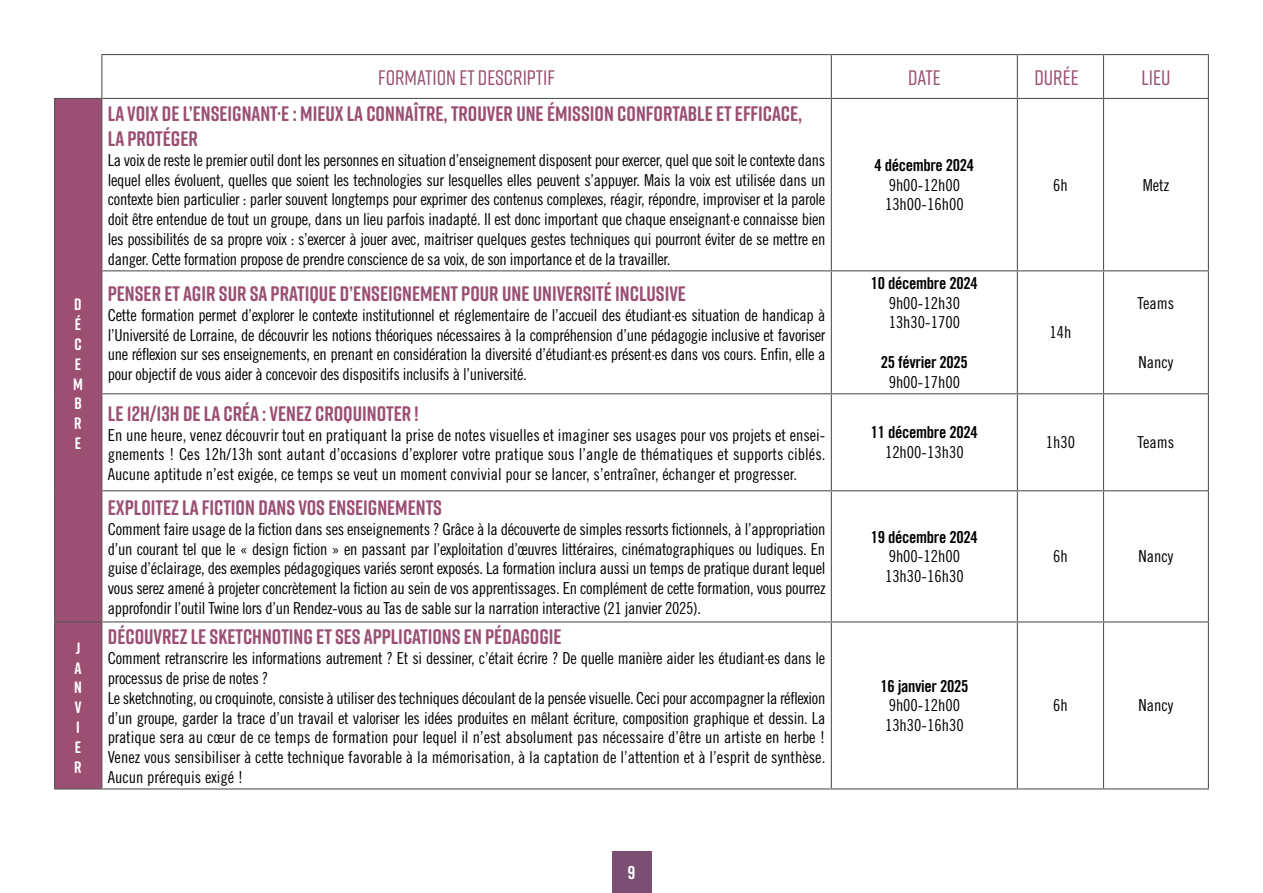
<style>
.page{position:relative;width:1263px;height:893px;background:#fff}
.page>*{position:absolute;margin:0;border:0;box-sizing:border-box;transform-origin:0 0}
.t1{font:700 21px/25.2px "Rift Soft";color:#9a4f73}
.t2{font:500 21px "Rift Soft";color:#9a4f73}
.t3{font:18px "Trade Gothic LT Std Bd Cn 20";color:#fff}
.t4{font:16.5px/19.8px "Trade Gothic LT Std Cn 18";letter-spacing:-.02em;color:#000;text-align:justify}
.t5{font:16.5px/19.8px "Trade Gothic LT Std Cn 18";color:#000}
.t6{font:16.5px "Trade Gothic LT Std Bd Cn 20";letter-spacing:-.02em;color:#000}
.t7{font:700 16.5px/19.8px "Rift Soft";color:#fff;text-align:justify}
.s1{color:#fff}
</style>
<div class="page">
<div style="left:612px;top:852px;width:39px;height:41px;background:#7b4f74"></div>
<svg style="left:55px;top:55px;width:1153px;height:43px"></svg>
<div style="left:55px;top:99px;width:46px;height:689px;background:#9a4f73"></div>
<hr style="left:831px;top:54px;width:186px;height:1px;background:#575756">
<hr style="left:1017px;top:54px;width:86px;height:1px;background:#575756">
<hr style="left:1017px;top:55px;width:1px;height:43px;background:#575756">
<hr style="left:1103px;top:54px;width:106px;height:1px;background:#575756">
<hr style="left:1103px;top:55px;width:1px;height:43px;background:#575756">
<hr style="left:1208px;top:55px;width:1px;height:43px;background:#575756">
<hr style="left:102px;top:98px;width:729px;height:1px;background:#575756">
<hr style="left:831px;top:98px;width:186px;height:1px;background:#575756">
<hr style="left:831px;top:99px;width:1px;height:171px;background:#575756">
<hr style="left:1017px;top:98px;width:86px;height:1px;background:#575756">
<hr style="left:1017px;top:99px;width:1px;height:171px;background:#575756">
<hr style="left:1103px;top:98px;width:106px;height:1px;background:#575756">
<hr style="left:1103px;top:99px;width:1px;height:171px;background:#575756">
<hr style="left:1208px;top:99px;width:1px;height:171px;background:#575756">
<hr style="left:102px;top:270px;width:729px;height:1px;background:#575756">
<hr style="left:831px;top:270px;width:186px;height:1px;background:#575756">
<hr style="left:831px;top:271px;width:1px;height:122px;background:#575756">
<hr style="left:1017px;top:270px;width:86px;height:1px;background:#575756">
<hr style="left:1017px;top:271px;width:1px;height:122px;background:#575756">
<hr style="left:1103px;top:270px;width:106px;height:1px;background:#575756">
<hr style="left:1103px;top:271px;width:1px;height:122px;background:#575756">
<hr style="left:1208px;top:271px;width:1px;height:122px;background:#575756">
<hr style="left:102px;top:393px;width:729px;height:1px;background:#575756">
<hr style="left:831px;top:393px;width:186px;height:1px;background:#575756">
<hr style="left:831px;top:394px;width:1px;height:96px;background:#575756">
<hr style="left:1017px;top:393px;width:86px;height:1px;background:#575756">
<hr style="left:1017px;top:394px;width:1px;height:96px;background:#575756">
<hr style="left:1103px;top:393px;width:106px;height:1px;background:#575756">
<hr style="left:1103px;top:394px;width:1px;height:96px;background:#575756">
<hr style="left:1208px;top:394px;width:1px;height:96px;background:#575756">
<hr style="left:102px;top:490px;width:729px;height:1px;background:#575756">
<hr style="left:831px;top:490px;width:186px;height:1px;background:#575756">
<hr style="left:831px;top:491px;width:1px;height:130px;background:#575756">
<hr style="left:1017px;top:490px;width:86px;height:1px;background:#575756">
<hr style="left:1017px;top:491px;width:1px;height:130px;background:#575756">
<hr style="left:1103px;top:490px;width:106px;height:1px;background:#575756">
<hr style="left:1103px;top:491px;width:1px;height:130px;background:#575756">
<hr style="left:1208px;top:491px;width:1px;height:130px;background:#575756">
<hr style="left:102px;top:621px;width:729px;height:1px;background:#575756">
<hr style="left:831px;top:621px;width:186px;height:1px;background:#575756">
<hr style="left:831px;top:622px;width:1px;height:166px;background:#575756">
<hr style="left:1017px;top:621px;width:86px;height:1px;background:#575756">
<hr style="left:1017px;top:622px;width:1px;height:166px;background:#575756">
<hr style="left:1103px;top:621px;width:106px;height:1px;background:#575756">
<hr style="left:1103px;top:622px;width:1px;height:166px;background:#575756">
<hr style="left:1208px;top:622px;width:1px;height:166px;background:#575756">
<hr style="left:102px;top:788px;width:729px;height:1px;background:#575756">
<hr style="left:831px;top:788px;width:186px;height:1px;background:#575756">
<hr style="left:1017px;top:788px;width:86px;height:1px;background:#575756">
<hr style="left:1103px;top:788px;width:106px;height:1px;background:#575756">
<hr style="left:101px;top:54px;width:730px;height:1px;background:#575756">
<hr style="left:101px;top:55px;width:1px;height:43px;background:#575756">
<hr style="left:831px;top:55px;width:1px;height:43px;background:#575756">
<hr style="left:54px;top:98px;width:48px;height:1px;background:#575756">
<hr style="left:54px;top:99px;width:1px;height:172px;background:#575756">
<hr style="left:101px;top:99px;width:1px;height:172px;background:#575756">
<hr style="left:54px;top:271px;width:1px;height:123px;background:#575756">
<hr style="left:101px;top:271px;width:1px;height:123px;background:#575756">
<hr style="left:54px;top:394px;width:1px;height:97px;background:#575756">
<hr style="left:101px;top:394px;width:1px;height:97px;background:#575756">
<hr style="left:54px;top:491px;width:1px;height:130px;background:#575756">
<hr style="left:101px;top:491px;width:1px;height:130px;background:#575756">
<hr style="left:54px;top:621px;width:48px;height:1px;background:#575756">
<hr style="left:54px;top:622px;width:1px;height:166px;background:#575756">
<hr style="left:101px;top:622px;width:1px;height:166px;background:#575756">
<hr style="left:54px;top:788px;width:48px;height:1px;background:#575756">
<p class="t7" style="left:73px;top:294px;width:11px">D É C E M B R E</p>
<p class="t7" style="left:74px;top:638px;width:9px;text-align:left">J<br>A<br>N<br>V<br>I<br>E<br>R</p>
<p class="t2" style="left:378px;top:63px;width:178px">FORMATION ET DESCRIPTIF</p>
<p class="t2" style="left:908px;top:63px;width:34px">DATE</p>
<p class="t2" style="left:1034px;top:63px;width:54px">DURÉE<span class="s1">E</span></p>
<p class="t2" style="left:1141px;top:63px;width:30px">LIEU</p>
<p class="t1" style="left:108px;top:100px;width:696px">LA VOIX DE L’ENSEIGNANT·E : MIEUX LA CONNAÎTRE, TROUVER UNE ÉMISSION CONFORTABLE ET EFFICACE,<br>LA PROTÉGER</p>
<p class="t4" style="left:108px;top:150px;width:719px">La voix de reste le premier outil dont les personnes en situation d’enseignement disposent pour exercer, quel que soit le contexte dans lequel elles évoluent, quelles que soient les technologies sur lesquelles elles peuvent s’appuyer. Mais la voix est utilisée dans un contexte bien particulier : parler souvent longtemps pour exprimer des contenus complexes, réagir, répondre, improviser et la parole doit être entendue de tout un groupe, dans un lieu parfois inadapté. Il est donc important que chaque enseignant·e connaisse bien les possibilités de sa propre voix : s’exercer à jouer avec, maitriser quelques gestes techniques qui pourront éviter de se mettre en danger. Cette formation propose de prendre conscience de sa voix, de son importance et de la travailler.</p>
<p class="t6" style="left:874px;top:155px;width:101px">4 décembre 2024</p>
<p class="t5" style="left:885px;top:175px;width:80px">9h00-12h00<br>13h00-16h00</p>
<p class="t4" style="left:1053px;top:175px;width:16px">6h</p>
<p class="t4" style="left:1143px;top:175px;width:28px">Metz</p>
<p class="t1" style="left:108px;top:281px;width:580px">PENSER ET AGIR SUR SA PRATIQUE D’ENSEIGNEMENT POUR UNE UNIVERSITÉ INCLUSIVE</p>
<p class="t4" style="left:108px;top:305px;width:719px">Cette formation permet d’explorer le contexte institutionnel et réglementaire de l’accueil des étudiant·es situation de handicap à l’Université de Lorraine, de découvrir les notions théoriques nécessaires à la compréhension d’une pédagogie inclusive et favoriser une réflexion sur ses enseignements, en prenant en considération la diversité d’étudiant·es présent·es dans vos cours. Enfin, elle a pour objectif de vous aider à concevoir des dispositifs inclusifs à l’université.</p>
<p class="t6" style="left:871px;top:273px;width:108px">10 décembre 2024</p>
<p class="t5" style="left:889px;top:293px;width:73px">9h00-12h30<br>13h30-1700</p>
<p class="t6" style="left:881px;top:352px;width:88px">25 février 2025</p>
<p class="t5" style="left:889px;top:372px;width:73px">9h00-17h00</p>
<p class="t1" style="left:108px;top:400px;width:312px">LE 12H/13H DE LA CRÉA : VENEZ CROQUINOTER !</p>
<p class="t4" style="left:108px;top:425px;width:719px">En une heure, venez découvrir tout en pratiquant la prise de notes visuelles et imaginer ses usages pour vos projets et ensei&shy;gnements ! Ces 12h/13h sont autant d’occasions d’explorer votre pratique sous l’angle de thématiques et supports ciblés.<br>Aucune aptitude n’est exigée, ce temps se veut un moment convivial pour se lancer, s’entraîner, échanger et progresser.</p>
<p class="t6" style="left:871px;top:422px;width:108px">11 décembre 2024</p>
<p class="t5" style="left:885px;top:442px;width:80px">12h00-13h30</p>
<p class="t4" style="left:1049px;top:322px;width:23px">14h</p>
<p class="t4" style="left:1137px;top:293px;width:38px">Teams</p>
<p class="t4" style="left:1138px;top:352px;width:36px">Nancy</p>
<p class="t4" style="left:1046px;top:432px;width:31px">1h30</p>
<p class="t4" style="left:1137px;top:432px;width:38px">Teams</p>
<p class="t1" style="left:108px;top:495px;width:336px">EXPLOITEZ LA FICTION DANS VOS ENSEIGNEMENTS</p>
<p class="t4" style="left:108px;top:519px;width:719px">Comment faire usage de la fiction dans ses enseignements ? Grâce à la découverte de simples ressorts fictionnels, à l’appropriation d’un courant tel que le « design fiction » en passant par l’exploitation d’œuvres littéraires, cinématographiques ou ludiques. En guise d’éclairage, des exemples pédagogiques variés seront exposés. La formation inclura aussi un temps de pratique durant lequel vous serez amené à projeter concrètement la fiction au sein de vos apprentissages. En complément de cette formation, vous pourrez approfondir l’outil Twine lors d’un Rendez-vous au Tas de sable sur la narration interactive (21 janvier 2025).</p>
<p class="t6" style="left:871px;top:527px;width:108px">19 décembre 2024</p>
<p class="t5" style="left:885px;top:546px;width:80px">9h00-12h00<br>13h30-16h30</p>
<p class="t4" style="left:1053px;top:546px;width:16px">6h</p>
<p class="t4" style="left:1138px;top:546px;width:36px">Nancy</p>
<p class="t1" style="left:108px;top:624px;width:455px">DÉCOUVREZ LE SKETCHNOTING ET SES APPLICATIONS EN PÉDAGOGIE</p>
<p class="t4" style="left:108px;top:648px;width:719px;text-align:left">Comment retranscrire les informations autrement ? Et si dessiner, c’était écrire ? De quelle manière aider les étudiant·es dans le processus de prise de notes ?<br>Le sketchnoting, ou croquinote, consiste à utiliser des techniques découlant de la pensée visuelle. Ceci pour accompagner la réflexion d’un groupe, garder la trace d’un travail et valoriser les idées produites en mêlant écriture, composition graphique et dessin. La pratique sera au cœur de ce temps de formation pour lequel il n’est absolument pas nécessaire d’être un artiste en herbe !<br>Venez vous sensibiliser à cette technique favorable à la mémorisation, à la captation de l’attention et à l’esprit de synthèse.<br>Aucun prérequis exigé !</p>
<p class="t6" style="left:880px;top:676px;width:89px">16 janvier 2025</p>
<p class="t5" style="left:885px;top:695px;width:80px">9h00-12h00<br>13h30-16h30</p>
<p class="t4" style="left:1053px;top:695px;width:16px">6h</p>
<p class="t4" style="left:1138px;top:695px;width:36px">Nancy</p>
<p class="t3" style="left:627px;top:862px;width:9px">9</p>
</div>
